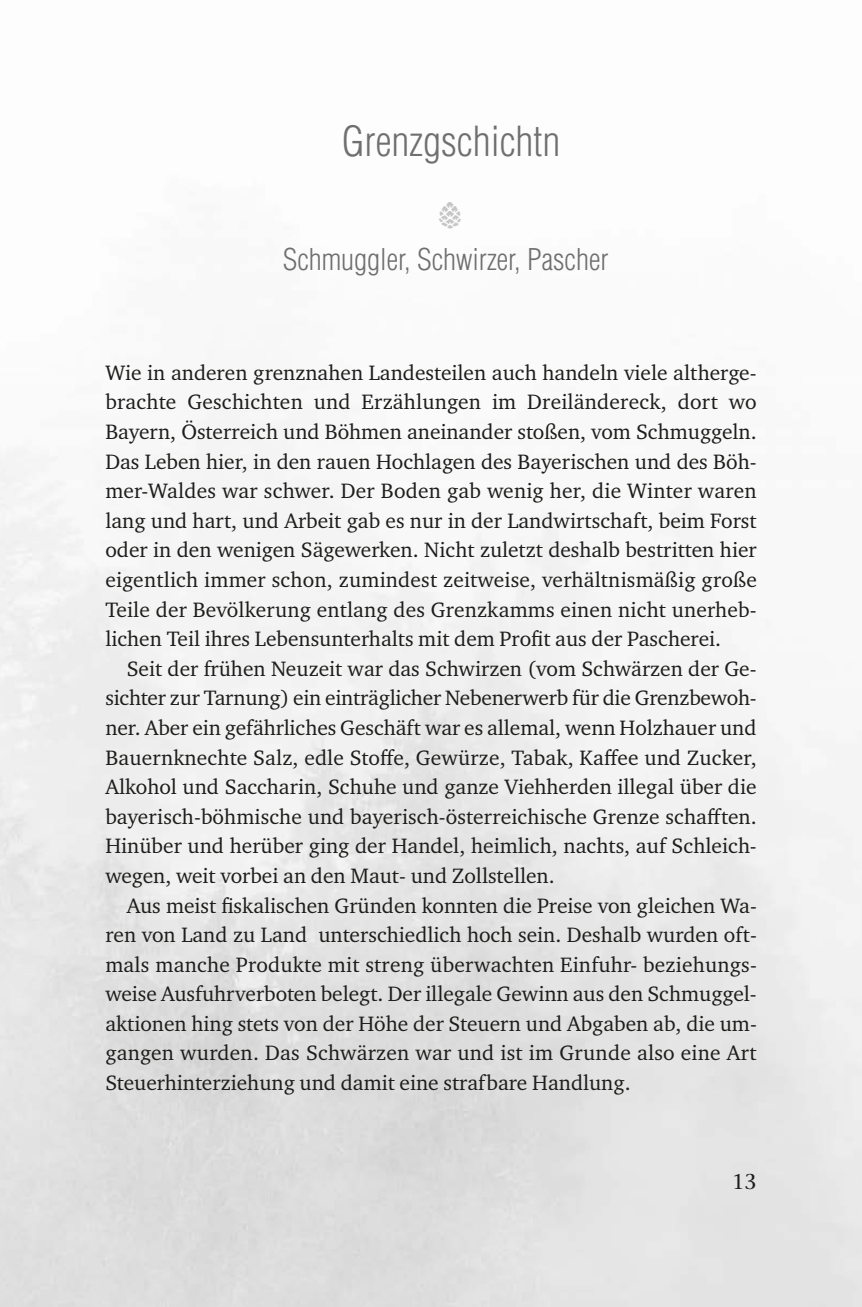
<style>
.page{position:relative;width:862px;height:1307px;background:#fff}
.page>*{position:absolute;margin:0;border:0;box-sizing:border-box;transform-origin:0 0}
.t1{font:300 condensed 40.5px "Helvetica LT Std";color:#706f6f}
.t2{font:38.25px "Charter ITC Pro";color:#c6c6c6}
.t3{font:300 condensed 29.25px "Helvetica LT Std";color:#706f6f}
.t4{font:21.38px/29.5px "Charter ITC Pro";color:#1d1d1b;text-align:justify}
.t5{font:500 21.38px "Stone Serif Std";color:#1d1d1b}
</style>
<div class="page">
<h1 class="t1" style="left:342px;top:125px;width:220px">Grenzgschichtn</h1>
<h2 class="t2" style="left:437px;top:199px;width:27px">-</h2>
<h3 class="t3" style="left:282px;top:247px;width:327px">Schmuggler, Schwirzer, Pascher</h3>
<p class="t4" style="left:105px;top:359px;width:652px">Wie in anderen grenznahen Landesteilen auch handeln viele altherge&shy;brachte Geschichten und Erzählungen im Dreiländereck, dort wo Bayern, Österreich und Böhmen aneinander stoßen, vom Schmuggeln.<br>Das Leben hier, in den rauen Hochlagen des Bayerischen und des Böh&shy;mer-Waldes war schwer. Der Boden gab wenig her, die Winter waren lang und hart, und Arbeit gab es nur in der Landwirtschaft, beim Forst oder in den wenigen Sägewerken. Nicht zuletzt deshalb bestritten hier eigentlich immer schon, zumindest zeitweise, verhältnismäßig große Teile der Bevölkerung entlang des Grenzkamms einen nicht unerheb - lichen Teil ihres Lebensunterhalts mit dem Profit aus der Pascherei.</p>
<p class="t4" style="left:105px;top:655px;width:652px;text-indent:21px">Seit der frühen Neuzeit war das Schwirzen (vom Schwärzen der Ge&shy;sichter zur Tarnung) ein einträglicher Nebenerwerb für die Grenzbewoh&shy;ner. Aber ein gefährliches Geschäft war es allemal, wenn Holzhauer und Bauernknechte Salz, edle Stoffe, Gewürze, Tabak, Kaffee und Zucker, Alkohol und Saccharin, Schuhe und ganze Viehherden illegal über die bayerisch-böhmische und bayerisch-österreichische Grenze schafften.<br>Hinüber und herüber ging der Handel, heimlich, nachts, auf Schleich&shy;wegen, weit vorbei an den Maut- und Zollstellen.</p>
<p class="t4" style="left:105px;top:892px;width:652px;text-indent:21px">Aus meist fiskalischen Gründen konnten die Preise von gleichen Wa&shy;ren von Land zu Land unterschiedlich hoch sein. Deshalb wurden oft&shy;mals manche Produkte mit streng überwachten Einfuhr- beziehungs - weise Ausfuhrverboten belegt. Der illegale Gewinn aus den Schmuggel&shy;aktionen hing stets von der Höhe der Steuern und Abgaben ab, die um&shy;gangen wurden. Das Schwärzen war und ist im Grunde also eine Art Steuerhinterziehung und damit eine strafbare Handlung.</p>
<p class="t5" style="left:731px;top:1169px;width:26px">13</p>
</div>
